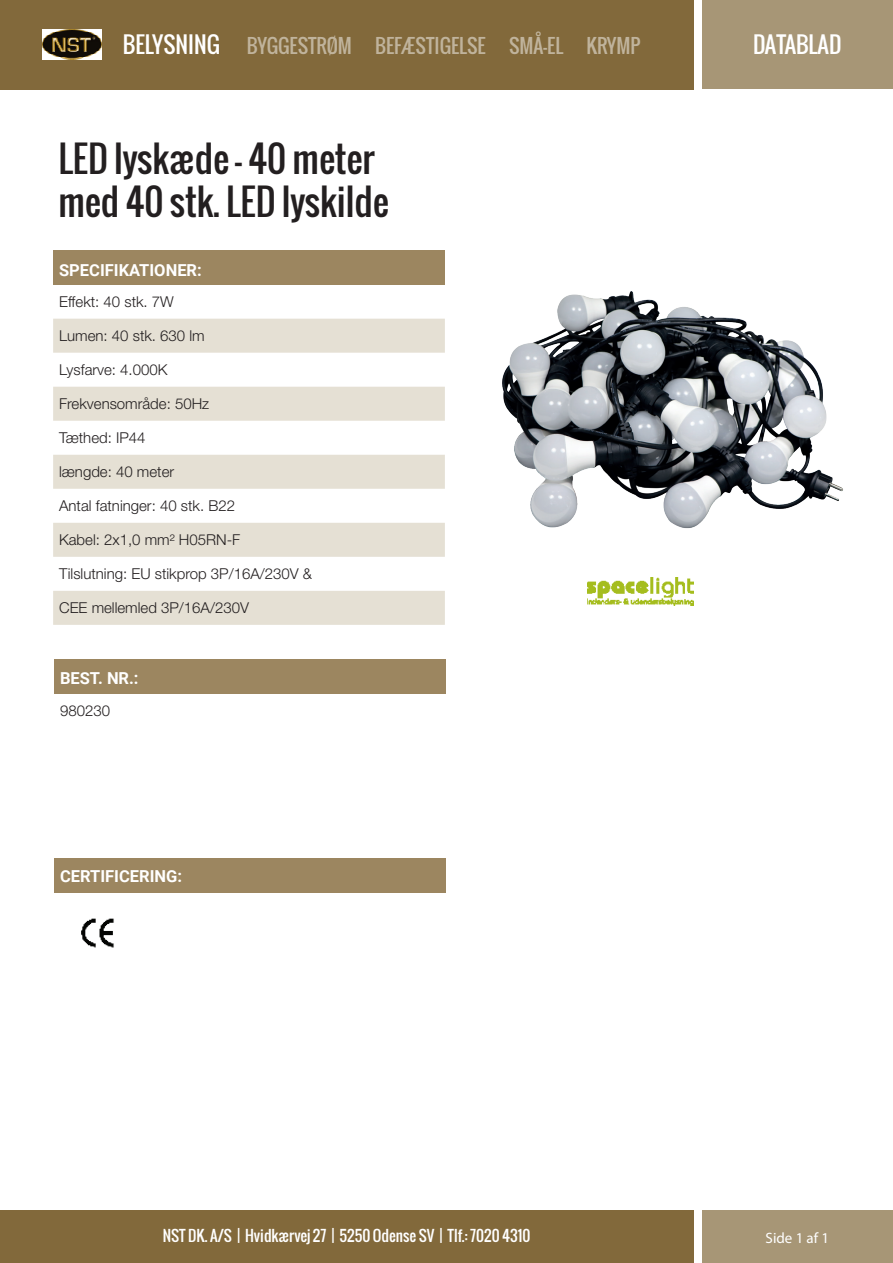
<style>
.page{position:relative;width:893px;height:1263px;background:#fff}
.page>*{position:absolute;margin:0;border:0;box-sizing:border-box;transform-origin:0 0}
.t1{font:36px "Oswald";color:#231f20}
.t2{font:22.5px "Oswald";color:#fff}
.t3{font:19.5px "Oswald";color:#fff}
.t4{font:700 16.5px "Roboto";color:#fff}
.t5{font:300 15px "Helvetica Neue LT Std";color:#231f20}
.t6{font:15px "Oswald";color:#fff}
.t7{font:15px "Myriad Pro";color:#fff}
</style>
<div class="page">
<div style="left:0;top:1210px;width:693px;height:53px;background:#82693b"></div>
<div style="left:0;top:0;width:693px;height:89px;background:#82693b"></div>
<div style="left:702px;top:0;width:191px;height:89px;background:#a79676"></div>
<div style="left:702px;top:1210px;width:191px;height:53px;background:#a79676"></div>
<img style="left:42px;top:30px;width:60px;height:29px">
<div style="left:53px;top:251px;width:392px;height:34px;background:#9c8660"></div>
<svg style="left:53px;top:319px;width:392px;height:306px;fill:#e5e0d4"></svg>
<div style="left:54px;top:659px;width:392px;height:34px;background:#9c8660"></div>
<div style="left:54px;top:858px;width:392px;height:34px;background:#9c8660"></div>
<img style="left:81px;top:918px;width:33px;height:30px">
<img style="left:502px;top:291px;width:341px;height:238px">
<img style="left:587px;top:577px;width:107px;height:28px">
<p class="t2" style="left:123px;top:28px;width:99px">BELYSNING</p>
<h3 class="t3" style="left:247px;top:31px;width:395px">BYGGESTRØM BEFÆSTIGELSE SMÅ-EL KRYMP</h3>
<p class="t2" style="left:753px;top:27px;width:90px">DATABLAD</p>
<p class="t1" style="left:58px;top:131px;width:317px">LED lyskæde - 40 meter</p>
<p class="t1" style="left:58px;top:174px;width:332px">med 40 stk. LED lyskilde</p>
<p class="t4" style="left:59px;top:259px;width:144px">SPECIFIKATIONER:</p>
<p class="t5" style="left:59px;top:292px;width:116px">Effekt: 40 stk. 7W</p>
<p class="t5" style="left:59px;top:326px;width:147px">Lumen: 40 stk. 630 lm</p>
<p class="t5" style="left:59px;top:360px;width:110px">Lysfarve: 4.000K</p>
<p class="t5" style="left:59px;top:395px;width:152px">Frekvensområde: 50Hz</p>
<p class="t5" style="left:59px;top:429px;width:88px">Tæthed: IP44</p>
<p class="t5" style="left:59px;top:463px;width:117px">længde: 40 meter</p>
<p class="t5" style="left:59px;top:497px;width:177px">Antal fatninger: 40 stk. B22</p>
<p class="t5" style="left:59px;top:531px;width:183px">Kabel: 2x1,0 mm² H05RN-F</p>
<p class="t5" style="left:59px;top:565px;width:254px">Tilslutning: EU stikprop 3P/16A/230V &amp;</p>
<p class="t5" style="left:59px;top:599px;width:191px">CEE mellemled 3P/16A/230V</p>
<p class="t4" style="left:60px;top:666px;width:80px">BEST. NR.:</p>
<p class="t5" style="left:60px;top:701px;width:52px">980230</p>
<p class="t4" style="left:60px;top:865px;width:124px">CERTIFICERING:</p>
<p class="t6" style="left:163px;top:1224px;width:369px">NST DK. A/S | Hvidkærvej 27 | 5250 Odense SV | Tlf.: 7020 4310</p>
<p class="t7" style="left:766px;top:1228px;width:65px">Side 1 af 1</p>
</div>
